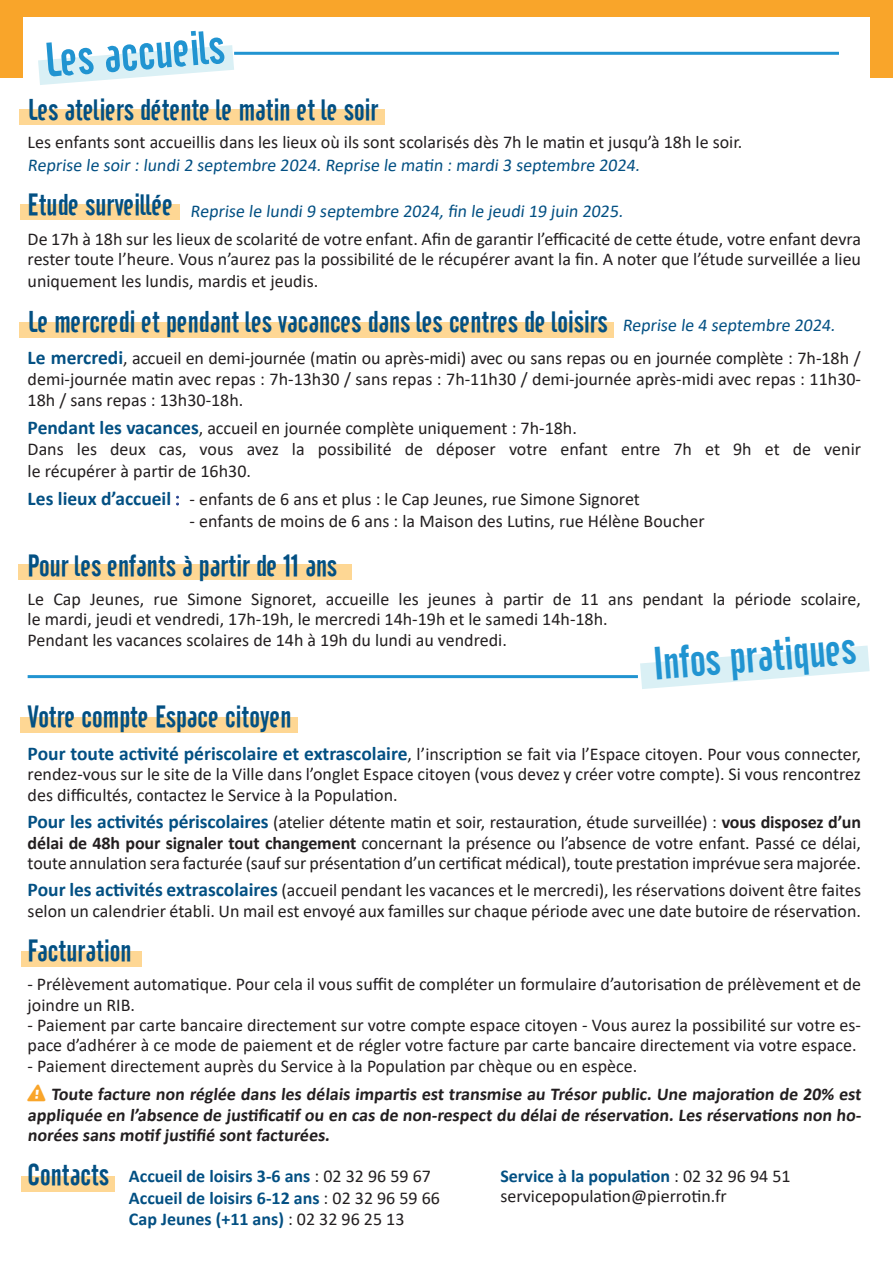
<style>
.page{position:relative;width:893px;height:1263px;background:#fff}
.page>*{position:absolute;margin:0;border:0;box-sizing:border-box;transform-origin:0 0}
.t1{font:48.3px "Cafeta";color:#2194d1}
.t2{font:44.4px "Cafeta";color:#2194d1}
.t3{font:30px "Cafeta";color:#035083}
.t4{font:18px/20.2px "Calibri";color:#231f20}
.t5{font:700 18px/20.2px "Calibri";color:#231f20;text-align:justify}
.t6{font:18px "Calibri";color:#035083}
.t7{font:700 18px/21.6px "Calibri";color:#035083}
.s1{font-weight:700;font-size:19.5px;color:#035083}
.s2{font-weight:700}
.s3{color:#f9a52a}
.s4{font-weight:400;color:#231f20}
.s5{font-weight:700;color:#035083}
</style>
<div class="page">
<div style="left:21px;top:1176px;width:94px;height:15px;background:#fed794"></div>
<div style="left:20px;top:109px;width:365px;height:16px;background:#fed794"></div>
<div style="left:20px;top:204px;width:159px;height:16px;background:#fed794"></div>
<div style="left:19px;top:323px;width:594px;height:15px;background:#fed794"></div>
<div style="left:19px;top:564px;width:333px;height:16px;background:#fed794"></div>
<div style="left:0;top:0;width:893px;height:78px;background:#f9a52a"></div>
<div style="left:23px;top:18px;width:847px;height:90px;background:#fff"></div>
<div style="left:20px;top:717px;width:277px;height:15px;background:#fed794"></div>
<svg style="left:38px;top:45px;width:196px;height:40px"></svg>
<hr style="left:234px;top:52px;width:605px;height:3px;background:#2194d1">
<div style="left:21px;top:951px;width:120px;height:16px;background:#fed794"></div>
<svg style="left:640px;top:645px;width:230px;height:44px"></svg>
<hr style="left:28px;top:675px;width:610px;height:3px;background:#2194d1">
<h1 class="t1" style="left:42px;top:33px;width:182px;rotate:-4deg">Les accueils</h1>
<h3 class="t3" style="left:28px;top:93px;width:352px">Les ateliers détente le matin et le soir</h3>
<p class="t4" style="left:28px;top:132px;width:716px">Les enfants sont accueillis dans les lieux où ils sont scolarisés dès 7h le matin et jusqu’à 18h le soir.</p>
<p class="t6" style="left:28px;top:152px;width:617px">Reprise le soir : lundi 2 septembre 2024. Reprise le matin : mardi 3 septembre 2024.</p>
<h3 class="t3" style="left:28px;top:188px;width:147px">Etude surveillée</h3>
<p class="t4" style="left:28px;top:228px;width:835px">De 17h à 18h sur les lieux de scolarité de votre enfant. Afin de garantir l’efficacité de cette étude, votre enfant devra rester toute l’heure. Vous n’aurez pas la possibilité de le récupérer avant la fin. A noter que l’étude surveillée a lieu</p>
<p class="t4" style="left:28px;top:271px;width:292px">uniquement les lundis, mardis et jeudis.</p>
<h3 class="t3" style="left:28px;top:305px;width:582px">Le mercredi et pendant les vacances dans les centres de loisirs</h3>
<p class="t4" style="left:28px;top:347px;width:835px;line-height:21px;text-align:justify"><span class="s1">Le mercredi</span>, accueil en demi-journée (matin ou après-midi) avec ou sans repas ou en journée complète : 7h-18h / demi-journée matin avec repas : 7h-13h30 / sans repas : 7h-11h30 / demi-journée après-midi avec repas : 11h30- 18h / sans repas : 13h30-18h.</p>
<p class="t4" style="left:28px;top:417px;width:835px;line-height:21.6px"><span class="s1">Pendant les vacances</span>, accueil en journée complète uniquement : 7h-18h.<br>Dans les deux cas, vous avez la possibilité de déposer votre enfant entre 7h et 9h et de venir le récupérer à partir de 16h30.</p>
<p class="t4" style="left:28px;top:488px;width:614px"><span class="s1">Les lieux d’accueil</span> - enfants de 6 ans et plus : le Cap Jeunes, rue Simone Signoret</p>
<p class="t4" style="left:190px;top:511px;width:516px">- enfants de moins de 6 ans : la Maison des Lutins, rue Hélène Boucher</p>
<h3 class="t3" style="left:28px;top:549px;width:311px">Pour les enfants à partir de 11 ans</h3>
<p class="t4" style="left:28px;top:589px;width:835px">Le Cap Jeunes, rue Simone Signoret, accueille les jeunes à partir de 11 ans pendant la période scolaire, le mardi, jeudi et vendredi, 17h-19h, le mercredi 14h-19h et le samedi 14h-18h.<br>Pendant les vacances scolaires de 14h à 19h du lundi au vendredi.</p>
<p class="t6" style="left:190px;top:198px;width:437px">Reprise le lundi 9 septembre 2024, fin le jeudi 19 juin 2025.</p>
<p class="t6" style="left:622px;top:312px;width:217px">Reprise le 4 septembre 2024.</p>
<h2 class="t2" style="left:651px;top:640px;width:205px;rotate:-5deg">Infos pratiques</h2>
<h3 class="t3" style="left:28px;top:700px;width:265px">Votre compte Espace citoyen</h3>
<p class="t4" style="left:28px;top:744px;width:835px;text-align:justify"><span class="s1">Pour toute activité périscolaire et extrascolaire</span>, l’inscription se fait via l’Espace citoyen. Pour vous connecter, rendez-vous sur le site de la Ville dans l’onglet Espace citoyen (vous devez y créer votre compte). Si vous rencontrez des difficultés, contactez le Service à la Population.</p>
<p class="t4" style="left:28px;top:812px;width:835px;text-align:justify"><span class="s1">Pour les activités périscolaires</span> (atelier détente matin et soir, restauration, étude surveillée) : <span class="s2">vous disposez d’un délai de 48h pour signaler tout changement</span> concernant la présence ou l’absence de votre enfant. Passé ce délai, toute annulation sera facturée (sauf sur présentation d’un certificat médical), toute prestation imprévue sera majorée.</p>
<p class="t4" style="left:28px;top:880px;width:835px"><span class="s1">Pour les activités extrascolaires</span> (accueil pendant les vacances et le mercredi), les réservations doivent être faites selon un calendrier établi. Un mail est envoyé aux familles sur chaque période avec une date butoire de réservation.</p>
<h3 class="t3" style="left:28px;top:934px;width:105px">Facturation</h3>
<p class="t4" style="left:28px;top:974px;width:835px">- Prélèvement automatique. Pour cela il vous suffit de compléter un formulaire d’autorisation de prélèvement et de joindre un RIB.</p>
<p class="t4" style="left:28px;top:1014px;width:835px">- Paiement par carte bancaire directement sur votre compte espace citoyen - Vous aurez la possibilité sur votre es&shy;pace d’adhérer à ce mode de paiement et de régler votre facture par carte bancaire directement via votre espace.</p>
<p class="t4" style="left:28px;top:1055px;width:611px">- Paiement directement auprès du Service à la Population par chèque ou en espèce.</p>
<p class="t5" style="left:28px;top:1084px;width:838px"><span class="s3">❑</span> Toute facture non réglée dans les délais impartis est transmise au Trésor public. Une majoration de 20% est appliquée en l’absence de justificatif ou en cas de non-respect du délai de réservation. Les réservations non ho&shy;norées sans motif justifié sont facturées.</p>
<h3 class="t3" style="left:28px;top:1158px;width:83px">Contacts</h3>
<p class="t7" style="left:129px;top:1165px;width:313px">Accueil de loisirs 3-6 ans <span class="s4">: 02 32 96 59 67<br></span>Accueil de loisirs 6-12 ans <span class="s4">: 02 32 96 59 66<br></span>Cap Jeunes (+11 ans) <span class="s4">: 02 32 96 25 13</span></p>
<p class="t4" style="left:500px;top:1165px;width:292px"><span class="s5">Service à la population</span> : 02 32 96 94 51 servicepopulation@pierrotin.fr</p>
</div>
